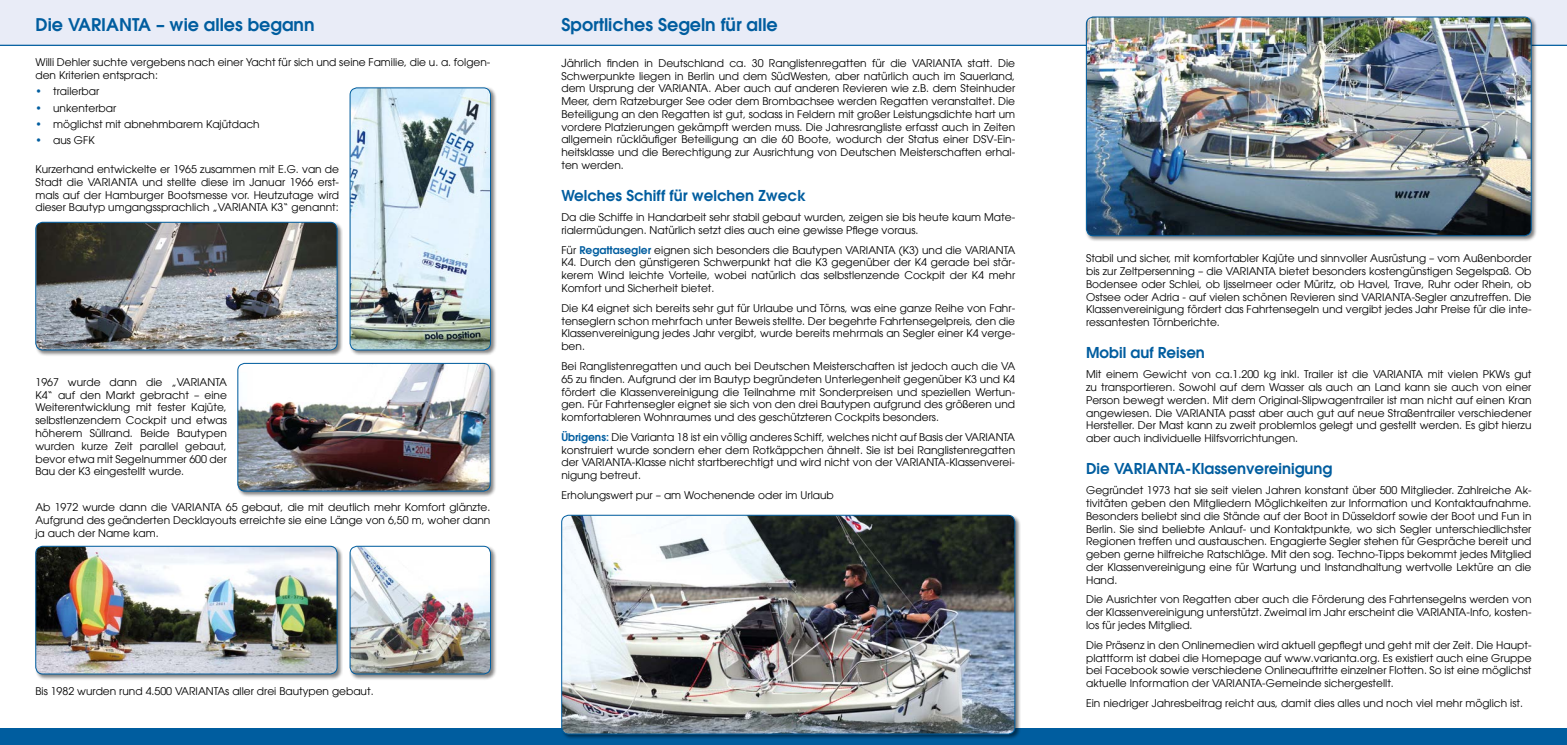
<style>
.page{position:relative;width:1567px;height:745px;background:#fff}
.page>*{position:absolute;margin:0;border:0;box-sizing:border-box;transform-origin:0 0}
.t1{font:600 17.5px "Avant Garde LT";color:#005d9f}
.t2{font:600 15px "Avant Garde LT";color:#005d9f}
.t3{font:10.62px/12.8px "Avant Garde LT";color:#000;text-align:justify}
.s1{color:#005d9f}
.s2{font-size:11.25px}
.s3{font-weight:600;color:#005d9f}
</style>
<div class="page">
<div style="left:0;top:0;width:1566px;height:45px;background:#e9ecf7"></div>
<div style="left:0;top:728px;width:1566px;height:16px;background:#005d9f"></div>
<hr style="left:0;top:45px;width:1566px;height:1px;background:#005d9f">
<div style="left:237px;top:362px;width:259px;height:135px;background:#000;opacity:.5"></div>
<img style="left:238px;top:363px;width:252px;height:128px">
<div style="left:237px;top:363px;width:253px;height:128px;border:1px solid #005d9f;border-radius:7px"></div>
<div style="left:35px;top:545px;width:308px;height:135px;background:#000;opacity:.5"></div>
<img style="left:36px;top:546px;width:301px;height:127px">
<div style="left:35px;top:545px;width:302px;height:128px;border:1px solid #005d9f;border-radius:7px"></div>
<div style="left:35px;top:221px;width:308px;height:135px;background:#000;opacity:.5"></div>
<img style="left:36px;top:222px;width:301px;height:128px">
<div style="left:35px;top:222px;width:302px;height:128px;border:1px solid #005d9f;border-radius:7px"></div>
<div style="left:1085px;top:16px;width:452px;height:226px;background:#000;opacity:.5"></div>
<img style="left:1086px;top:17px;width:444px;height:219px">
<div style="left:1086px;top:17px;width:445px;height:219px;border:1px solid #005d9f;border-radius:7px"></div>
<div style="left:560px;top:514px;width:460px;height:225px;background:#000;opacity:.5"></div>
<img style="left:561px;top:515px;width:453px;height:218px">
<div style="left:561px;top:514px;width:454px;height:219px;border:1px solid #005d9f;border-radius:7px"></div>
<div style="left:349px;top:87px;width:147px;height:269px;background:#000;opacity:.5"></div>
<img style="left:350px;top:88px;width:140px;height:262px">
<div style="left:350px;top:87px;width:141px;height:263px;border:1px solid #005d9f;border-radius:7px"></div>
<div style="left:349px;top:545px;width:147px;height:135px;background:#000;opacity:.5"></div>
<img style="left:350px;top:546px;width:140px;height:127px">
<div style="left:350px;top:545px;width:141px;height:128px;border:1px solid #005d9f;border-radius:7px"></div>
<h1 class="t1" style="left:35px;top:13px;width:281px">Die VARIANTA – wie alles begann</h1>
<p class="t3" style="left:35px;top:56px;width:456px">Willi Dehler suchte vergebens nach einer Yacht für sich und seine Familie, die u. a. folgen&shy;den Kriterien entsprach:</p>
<p class="t3" style="left:35px;top:85px;width:65px"><span class="s1">•</span> trailerbar</p>
<p class="t3" style="left:35px;top:101px;width:82px"><span class="s1">•</span> unkenterbar</p>
<p class="t3" style="left:35px;top:117px;width:226px"><span class="s1">•</span> möglichst mit abnehmbarem Kajütdach</p>
<p class="t3" style="left:35px;top:134px;width:61px"><span class="s1">•</span> aus GFK</p>
<p class="t3" style="left:35px;top:163px;width:305px">Kurzerhand entwickelte er 1965 zusammen mit E.G. van de Stadt die VARIANTA und stellte diese im Januar 1966 erst&shy;mals auf der Hamburger Bootsmesse vor. Heutzutage wird dieser Bautyp umgangssprachlich „VARIANTA K3“ genannt:</p>
<p class="t3" style="left:35px;top:375px;width:193px">1967 wurde dann die „VARIANTA K4“ auf den Markt gebracht – eine Weiterentwicklung mit fester Kajüte, selbstlenzendem Cockpit und etwas höherem Süllrand. Beide Bautypen wurden kurze Zeit parallel gebaut, bevor etwa mit Segelnummer 600 der Bau der K3 eingestellt wurde.</p>
<p class="t3" style="left:35px;top:501px;width:456px">Ab 1972 wurde dann die VARIANTA 65 gebaut, die mit deutlich mehr Komfort glänzte.<br>Aufgrund des geänderten Decklayouts erreichte sie eine Länge von 6,50 m, woher dann ja auch der Name kam.</p>
<p class="t3" style="left:35px;top:684px;width:340px">Bis 1982 wurden rund 4.500 VARIANTAs aller drei Bautypen gebaut.</p>
<h1 class="t1" style="left:561px;top:13px;width:218px">Sportliches Segeln für alle</h1>
<p class="t3" style="left:561px;top:57px;width:455px"><span class="s2">J</span>ährlich finden in Deutschland ca. 30 Ranglistenregatten für die VARIANTA statt. Die Schwerpunkte liegen in Berlin und dem SüdWesten, aber natürlich auch im Sauerland, dem Ursprung der VARIANTA. Aber auch auf anderen Revieren wie z.B. dem Steinhuder Meer, dem Ratzeburger See oder dem Brombachsee werden Regatten veranstaltet. Die Beteiligung an den Regatten ist gut, sodass in Feldern mit großer Leistungsdichte hart um vordere Platzierungen gekämpft werden muss. Die Jahresrangliste erfasst auch in Zeiten allgemein rückläufiger Beteiligung an die 60 Boote, wodurch der Status einer DSV-Ein&shy;heitsklasse und die Berechtigung zur Ausrichtung von Deutschen Meisterschaften erhal&shy;ten werden.</p>
<h2 class="t2" style="left:561px;top:186px;width:246px">Welches Schiff für welchen Zweck</h2>
<p class="t3" style="left:561px;top:211px;width:455px">Da die Schiffe in Handarbeit sehr stabil gebaut wurden, zeigen sie bis heute kaum Mate&shy;rialermüdungen. Natürlich setzt dies auch eine gewisse Pflege voraus.</p>
<p class="t3" style="left:561px;top:243px;width:455px">Für <span class="s3">Regattasegler</span> eignen sich besonders die Bautypen VARIANTA (K3) und die VARIANTA K4. Durch den günstigeren Schwerpunkt hat die K3 gegenüber der K4 gerade bei stär&shy;kerem Wind leichte Vorteile, wobei natürlich das selbstlenzende Cockpit der K4 mehr Komfort und Sicherheit bietet.</p>
<p class="t3" style="left:561px;top:301px;width:455px">Die K4 eignet sich bereits sehr gut für Urlaube und Törns, was eine ganze Reihe von Fahr&shy;tenseglern schon mehrfach unter Beweis stellte. Der begehrte Fahrtensegelpreis, den die Klassenvereinigung jedes Jahr vergibt, wurde bereits mehrmals an Segler einer K4 verge&shy;ben.</p>
<p class="t3" style="left:561px;top:359px;width:455px">Bei Ranglistenregatten und auch bei Deutschen Meisterschaften ist jedoch auch die VA 65 zu finden. Aufgrund der im Bautyp begründeten Unterlegenheit gegenüber K3 und K4 fördert die Klassenvereinigung die Teilnahme mit Sonderpreisen und speziellen Wertun&shy;gen. Für Fahrtensegler eignet sie sich von den drei Bautypen aufgrund des größeren und komfortableren Wohnraumes und des geschützteren Cockpits besonders.</p>
<p class="t3" style="left:561px;top:430px;width:455px"><span class="s3">Übrigens:</span> Die Varianta 18 ist ein völlig anderes Schiff, welches nicht auf Basis der VARIANTA konstruiert wurde sondern eher dem Rotkäppchen ähnelt. Sie ist bei Ranglistenregatten der VARIANTA-Klasse nicht startberechtigt und wird nicht von der VARIANTA-Klassenverei&shy;nigung betreut.</p>
<p class="t3" style="left:561px;top:488px;width:274px">Erholungswert pur – am Wochenende oder im Urlaub</p>
<p class="t3" style="left:1086px;top:252px;width:447px">Stabil und sicher, mit komfortabler Kajüte und sinnvoller Ausrüstung – vom Außenborder bis zur Zeltpersenning – die VARIANTA bietet besonders kostengünstigen Segelspaß. Ob Bodensee oder Schlei, ob Ijsselmeer oder Müritz, ob Havel, Trave, Ruhr oder Rhein, ob Ostsee oder Adria - auf vielen schönen Revieren sind VARIANTA-Segler anzutreffen. Die Klassenvereinigung fördert das Fahrtensegeln und vergibt jedes Jahr Preise für die inte&shy;ressantesten Törnberichte.</p>
<h2 class="t2" style="left:1086px;top:343px;width:120px">Mobil auf Reisen</h2>
<p class="t3" style="left:1086px;top:368px;width:447px">Mit einem Gewicht von ca.1.200 kg inkl. Trailer ist die VARIANTA mit vielen PKWs gut zu transportieren. Sowohl auf dem Wasser als auch an Land kann sie auch von einer Person bewegt werden. Mit dem Original-Slipwagentrailer ist man nicht auf einen Kran angewiesen. Die VARIANTA passt aber auch gut auf neue Straßentrailer verschiedener Hersteller. Der Mast kann zu zweit problemlos gelegt und gestellt werden. Es gibt hierzu aber auch individuelle Hilfsvorrichtungen.</p>
<h2 class="t2" style="left:1086px;top:458px;width:248px">Die VARIANTA-Klassenvereinigung</h2>
<p class="t3" style="left:1086px;top:483px;width:447px">Gegründet 1973 hat sie seit vielen Jahren konstant über 500 Mitglieder. Zahlreiche Ak&shy;tivitäten geben den Mitgliedern Möglichkeiten zur Information und Kontaktaufnahme.<br>Besonders beliebt sind die Stände auf der Boot in Düsseldorf sowie der Boot und Fun in Berlin. Sie sind beliebte Anlauf- und Kontaktpunkte, wo sich Segler unterschiedlichster Regionen treffen und austauschen. Engagierte Segler stehen für Gespräche bereit und geben gerne hilfreiche Ratschläge. Mit den sog. Techno-Tipps bekommt jedes Mitglied der Klassenvereinigung eine für Wartung und Instandhaltung wertvolle Lektüre an die Hand.</p>
<p class="t3" style="left:1086px;top:592px;width:447px">Die Ausrichter von Regatten aber auch die Förderung des Fahrtensegelns werden von der Klassenvereinigung unterstützt. Zweimal im Jahr erscheint die VARIANTA-Info, kosten&shy;los für jedes Mitglied.</p>
<p class="t3" style="left:1086px;top:638px;width:447px">Die Präsenz in den Onlinemedien wird aktuell gepflegt und geht mit der Zeit. Die Haupt&shy;plattform ist dabei die Homepage auf www.varianta.org. Es existiert auch eine Gruppe bei Facebook sowie verschiedene Onlineauftritte einzelner Flotten. So ist eine möglichst aktuelle Information der VARIANTA-Gemeinde sichergestellt.</p>
<p class="t3" style="left:1086px;top:696px;width:438px">Ein niedriger Jahresbeitrag reicht aus, damit dies alles und noch viel mehr möglich ist.</p>
</div>
